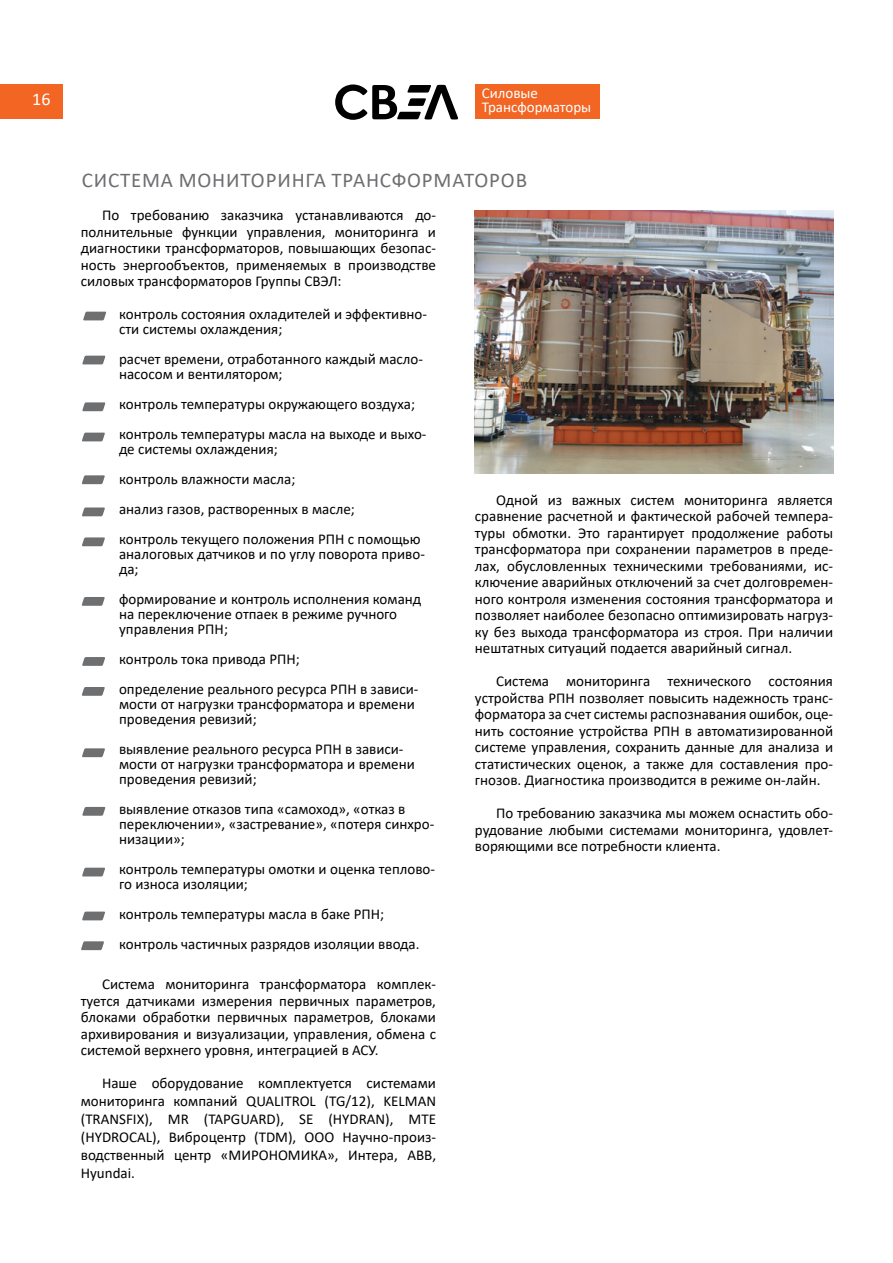
<style>
.page{position:relative;width:893px;height:1263px;background:#fff}
.page>*{position:absolute;margin:0;border:0;box-sizing:border-box;transform-origin:0 0}
.t1{font:21px "Calibri";letter-spacing:.04em;color:#6d6e71}
.t2{font:18px "Calibri";color:#fff}
.t3{font:15px/16.5px "Calibri";color:#000}
.t4{font:15px/13.5px "Calibri";color:#fff}
</style>
<div class="page">
<svg style="left:335px;top:84px;width:123px;height:36px"></svg>
<div style="left:0;top:84px;width:63px;height:34px;background:#f26523"></div>
<div style="left:475px;top:84px;width:125px;height:35px;background:#f26523"></div>
<svg style="left:83px;top:312px;width:23px;height:8px"></svg>
<svg style="left:82px;top:356px;width:23px;height:8px"></svg>
<svg style="left:82px;top:402px;width:23px;height:9px"></svg>
<svg style="left:82px;top:433px;width:23px;height:8px"></svg>
<svg style="left:82px;top:475px;width:23px;height:9px"></svg>
<svg style="left:82px;top:507px;width:23px;height:9px"></svg>
<svg style="left:82px;top:537px;width:23px;height:9px"></svg>
<svg style="left:82px;top:597px;width:23px;height:9px"></svg>
<svg style="left:82px;top:657px;width:23px;height:9px"></svg>
<svg style="left:82px;top:687px;width:23px;height:9px"></svg>
<svg style="left:82px;top:748px;width:23px;height:9px"></svg>
<svg style="left:82px;top:807px;width:23px;height:9px"></svg>
<svg style="left:82px;top:868px;width:23px;height:8px"></svg>
<svg style="left:82px;top:911px;width:23px;height:9px"></svg>
<svg style="left:81px;top:941px;width:23px;height:9px"></svg>
<img style="left:475px;top:210px;width:358px;height:264px">
<p class="t2" style="left:32px;top:86px;width:20px">16</p>
<p class="t4" style="left:482px;top:86px;width:111px">Cиловые<br>Трансформаторы</p>
<h1 class="t1" style="left:82px;top:165px;width:447px">СИСТЕМА МОНИТОРИНГА ТРАНСФОРМАТОРОВ</h1>
<p class="t3" style="left:81px;top:207px;width:357px;text-align:justify;text-indent:21px">По требованию заказчика устанавливаются до&shy;полнительные функции управления, мониторинга и диагностики трансформаторов, повышающих безопас&shy;ность энергообъектов, применяемых в производстве силовых трансформаторов Группы СВЭЛ:</p>
<p class="t3" style="left:119px;top:306px;width:309px;line-height:15px">контроль состояния охладителей и эффективно&shy;сти системы охлаждения;</p>
<p class="t3" style="left:119px;top:351px;width:305px;line-height:15px">расчет времени, отработанного каждый масло&shy;насосом и вентилятором;</p>
<p class="t3" style="left:119px;top:389px;width:309px;line-height:30px">контроль температуры окружающего воздуха; контроль температуры масла на выходе и выхо-</p>
<p class="t3" style="left:119px;top:434px;width:303px;line-height:30px">де системы охлаждения;<br>контроль влажности масла;<br>анализ газов, растворенных в масле;<br>контроль текущего положения РПН с помощью</p>
<p class="t3" style="left:119px;top:546px;width:307px;line-height:15px">аналоговых датчиков и по углу поворота приво&shy;да;</p>
<p class="t3" style="left:119px;top:591px;width:304px;line-height:15px">формирование и контроль исполнения команд на переключение отпаек в режиме ручного управления РПН;</p>
<p class="t3" style="left:119px;top:644px;width:301px;line-height:30px">контроль тока привода РПН;<br>определение реального ресурса РПН в зависи-</p>
<p class="t3" style="left:119px;top:696px;width:297px;line-height:15px">мости от нагрузки трансформатора и времени проведения ревизий;</p>
<p class="t3" style="left:119px;top:741px;width:297px;line-height:15px">выявление реального ресурса РПН в зависи&shy;мости от нагрузки трансформатора и времени проведения ревизий;</p>
<p class="t3" style="left:119px;top:801px;width:317px;line-height:15px">выявление отказов типа «самоход», «отказ в переключении», «застревание», «потеря синхро&shy;низации»;</p>
<p class="t3" style="left:119px;top:861px;width:317px;line-height:15px">контроль температуры омотки и оценка теплово&shy;го износа изоляции;</p>
<p class="t3" style="left:119px;top:899px;width:302px;line-height:30px">контроль температуры масла в баке РПН; контроль частичных разрядов изоляции ввода.</p>
<p class="t3" style="left:81px;top:976px;width:357px;text-align:justify;text-indent:21px">Система мониторинга трансформатора комплек&shy;туется датчиками измерения первичных параметров, блоками обработки первичных параметров, блоками архивирования и визуализации, управления, обмена с системой верхнего уровня, интеграцией в АСУ.</p>
<p class="t3" style="left:81px;top:1074px;width:357px;line-height:18px;text-align:justify;text-indent:21px">Наше оборудование комплектуется системами мониторинга компаний QUALITROL (TG/12), KELMAN (TRANSFIX), MR (TAPGUARD), SE (HYDRAN), MTE (HYDROCAL), Виброцентр (TDM), ООО Научно-произ&shy;водственный центр «МИРОНОМИКА», Интера, АВВ, Hyundai.</p>
<p class="t3" style="left:475px;top:491px;width:360px;text-align:justify;text-indent:21px">Одной из важных систем мониторинга является сравнение расчетной и фактической рабочей темпера&shy;туры обмотки. Это гарантирует продолжение работы трансформатора при сохранении параметров в преде&shy;лах, обусловленных техническими требованиями, ис&shy;ключение аварийных отключений за счет долговремен&shy;ного контроля изменения состояния трансформатора и позволяет наиболее безопасно оптимизировать нагруз&shy;ку без выхода трансформатора из строя. При наличии нештатных ситуаций подается аварийный сигнал.</p>
<p class="t3" style="left:475px;top:673px;width:360px;text-align:justify;text-indent:21px">Система мониторинга технического состояния устройства РПН позволяет повысить надежность транс&shy;форматора за счет системы распознавания ошибок, оце&shy;нить состояние устройства РПН в автоматизированной системе управления, сохранить данные для анализа и статистических оценок, а также для составления про&shy;гнозов. Диагностика производится в режиме он-лайн.</p>
<p class="t3" style="left:475px;top:805px;width:360px;text-align:justify;text-indent:21px">По требованию заказчика мы можем оснастить обо&shy;рудование любыми системами мониторинга, удовлет&shy;воряющими все потребности клиента.</p>
</div>
